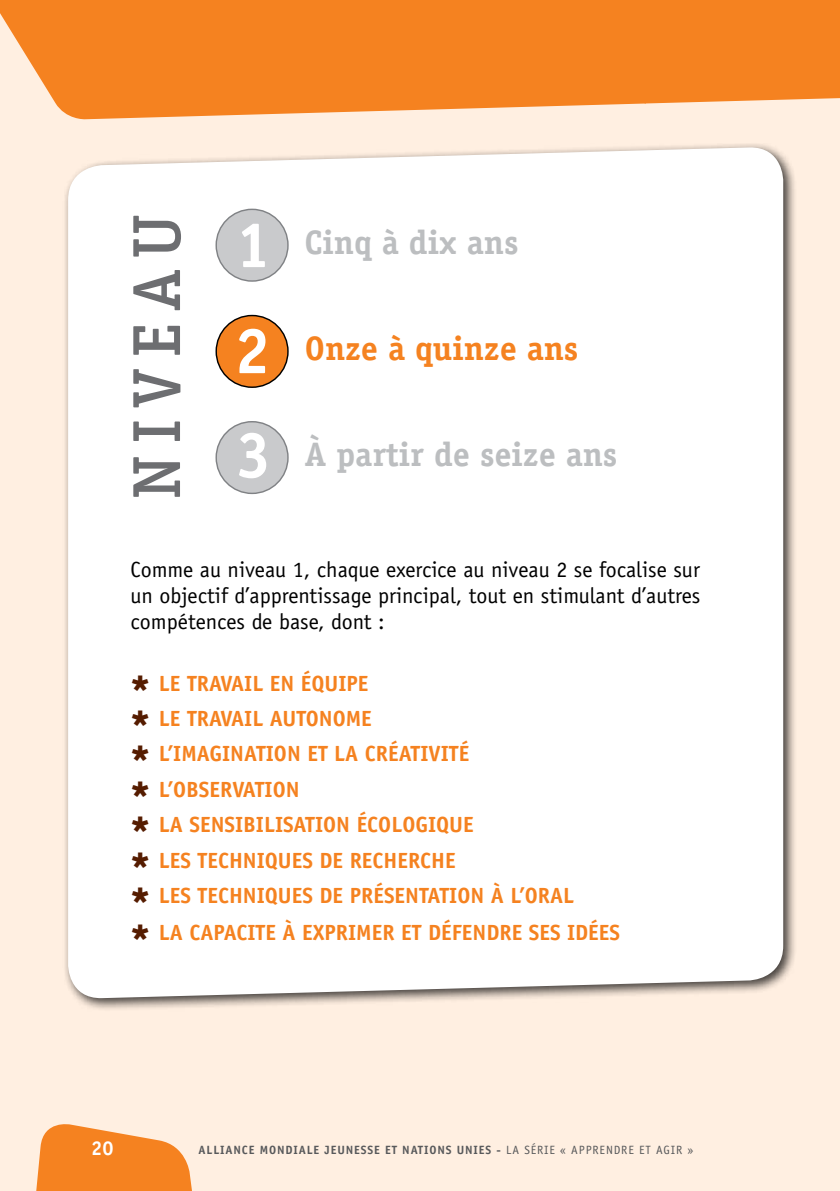
<style>
.page{position:relative;width:840px;height:1191px;background:#fff}
.page>*{position:absolute;margin:0;border:0;box-sizing:border-box;transform-origin:0 0}
.t1{font:500 68px "Officina Ser ITC Std";color:#6d6e71}
.t2{font:700 64.8px "Officina Ser ITC Std";color:#fff}
.t3{font:700 34px "Officina Serif Std";color:#bcbec0}
.t4{font:700 34px "Officina Serif Std";color:#f58220}
.t5{font:700 22px/35.4px "Officina Sans Std";color:#f58220}
.t6{font:22px/26px "Officina Sans Std";color:#000;text-align:justify}
.t7{font:700 20px "Officina Sans Std";color:#fff}
.t8{font:700 12px "Officina Sans Std";letter-spacing:.07em;color:#58595b}
.s1{font-weight:400}
</style>
<div class="page">
<div style="left:0;top:0;width:839px;height:1191px;background:#ffefe1"></div>
<svg style="left:36px;top:1124px;width:156px;height:67px"></svg>
<div style="left:645px;top:0;width:194px;height:103px;background:#f58220"></div>
<svg style="left:0;top:0;width:645px;height:120px;background:#f68d34"></svg>
<div style="left:62px;top:142px;width:734px;height:869px;background:#000;opacity:.74"></div>
<div style="left:68px;top:146px;width:714px;height:853px;background:#fff"></div>
<div style="left:216px;top:422px;width:72px;height:71px;background:#c9cacc;border-radius:50%"></div>
<div style="left:215px;top:421px;width:73px;height:73px;border:1px solid #808285;border-radius:50%"></div>
<div style="left:216px;top:315px;width:72px;height:72px;background:#f58220;border-radius:50%"></div>
<div style="left:215px;top:315px;width:73px;height:73px;border:1px solid #000;border-radius:50%"></div>
<div style="left:216px;top:209px;width:72px;height:72px;background:#c9cacc;border-radius:50%"></div>
<div style="left:215px;top:209px;width:73px;height:73px;border:1px solid #808285;border-radius:50%"></div>
<svg style="left:132px;top:674px;width:16px;height:16px"></svg>
<svg style="left:132px;top:710px;width:16px;height:16px"></svg>
<svg style="left:132px;top:745px;width:16px;height:16px"></svg>
<svg style="left:132px;top:780px;width:16px;height:16px"></svg>
<svg style="left:132px;top:816px;width:16px;height:16px"></svg>
<svg style="left:132px;top:851px;width:16px;height:16px"></svg>
<svg style="left:132px;top:886px;width:16px;height:16px"></svg>
<svg style="left:132px;top:924px;width:16px;height:16px"></svg>
<h1 class="t1" style="left:117px;top:498px;width:285px;rotate:-90deg">niveau</h1>
<h2 class="t2" style="left:236px;top:205px;width:36px">1</h2>
<h2 class="t2" style="left:234px;top:311px;width:36px">2</h2>
<h2 class="t2" style="left:236px;top:415px;width:36px">3</h2>
<h3 class="t3" style="left:305px;top:221px;width:215px">Cinq à dix ans</h3>
<h3 class="t4" style="left:305px;top:327px;width:275px">Onze à quinze ans</h3>
<h3 class="t3" style="left:305px;top:433px;width:314px">À partir de seize ans</h3>
<p class="t6" style="left:130px;top:557px;width:571px">Comme au niveau 1, chaque exercice au niveau 2 se focalise sur un objectif d’apprentissage principal, tout en stimulant d’autres compétences de base, dont :</p>
<p class="t5" style="left:159px;top:665px;width:416px">LE TRAVAIL EN ÉQUIPE<br>LE TRAVAIL AUTONOME<br>L’IMAGINATION ET LA CRÉATIVITÉ<br>L’OBSERVATION<br>LA SENSIBILISATION ÉCOLOGIQUE<br>LES TECH NIQUES DE RECH ERCH E<br>LES TECH NIQUES DE PRÉSENTATION À L’ORAL</p>
<p class="t5" style="left:159px;top:914px;width:462px">LA CAPACITE À EXPRIMER ET DÉFENDRE SES IDÉES</p>
<p class="t7" style="left:91px;top:1135px;width:24px">20</p>
<p class="t8" style="left:198px;top:1142px;width:496px">ALLIANCE MONDIALE JEUNESSE ET NATIONS UNIES - <span class="s1">La série « Apprendre et agir »</span></p>
</div>
